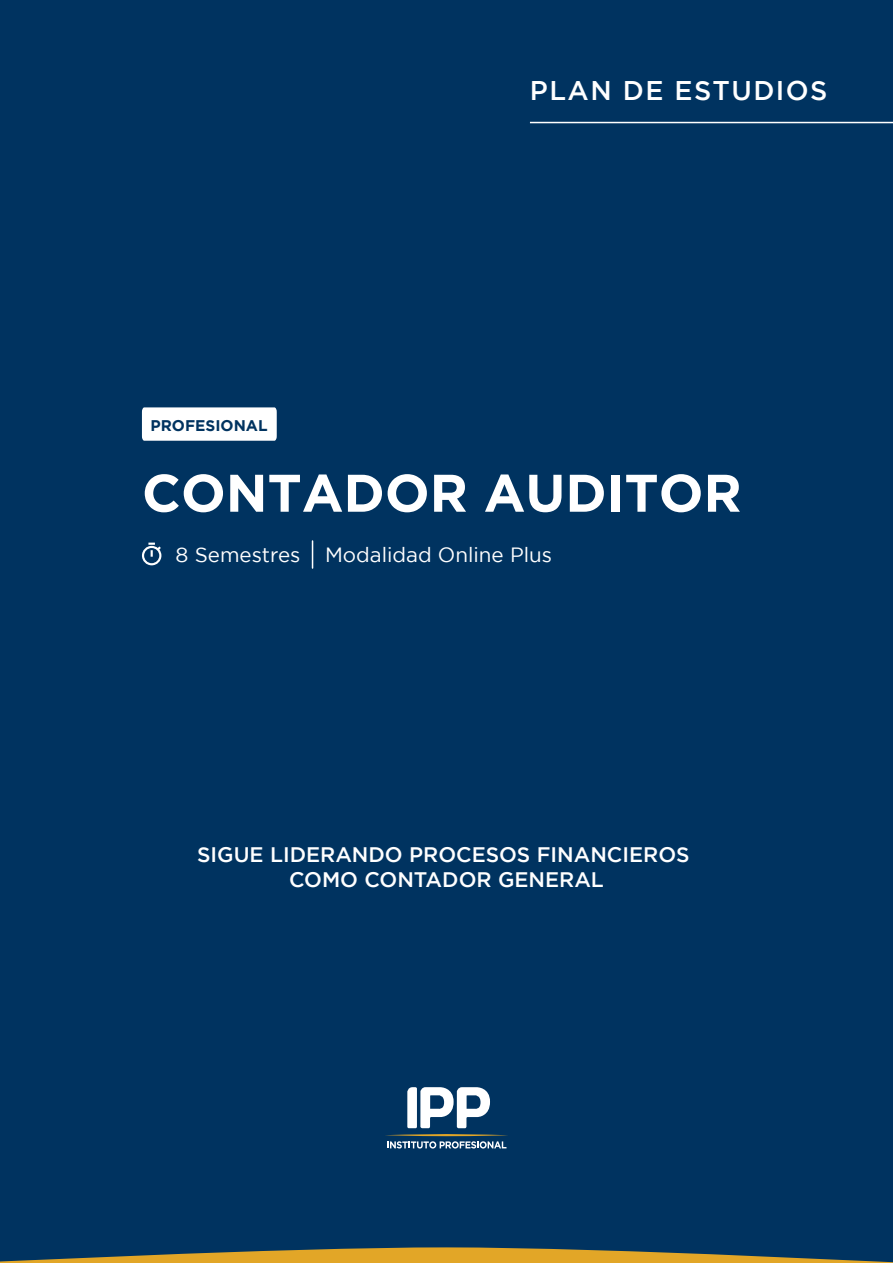
<style>
.page{position:relative;width:893px;height:1263px;background:#003360}
.page>*{position:absolute;margin:0;border:0;box-sizing:border-box;transform-origin:0 0}
.t1{font:700 52.8px "Gotham";color:#fff}
.t2{font:500 27px "Gotham";letter-spacing:.055em;color:#fff}
.t3{font:500 21px/25.2px "Gotham";color:#fff;text-align:center}
.t4{font:20.55px "Gotham";color:#fff}
.t5{font:700 15.45px "Gotham";color:#003360}
</style>
<div class="page">
<div style="left:142px;top:407px;width:135px;height:34px;background:#fff"></div>
<svg style="left:407px;top:1087px;width:83px;height:41px"></svg>
<hr style="left:384px;top:1134px;width:124px;height:2px;background:#e2a627;border-radius:50%">
<svg style="left:387px;top:1141px;width:119px;height:7px"></svg>
<svg style="left:0;top:1247px;width:893px;height:16px"></svg>
<hr style="left:530px;top:122px;width:363px;height:1px;background:#fff">
<svg style="left:142px;top:543px;width:19px;height:22px"></svg>
<svg style="left:312px;top:541px;width:1px;height:27px"></svg>
<p class="t5" style="left:150px;top:416px;width:119px">PROFESIONAL</p>
<p class="t2" style="left:530px;top:75px;width:299px">PLAN DE ESTUDIOS</p>
<h1 class="t1" style="left:142px;top:462px;width:601px">CONTADOR AUDITOR</h1>
<p class="t4" style="left:176px;top:543px;width:378px">8 Semestres Modalidad Online Plus</p>
<p class="t3" style="left:197px;top:841px;width:494px">SIGUE LIDERANDO PROCESOS FINANCIEROS<br>COMO CONTADOR GENERAL</p>
</div>
